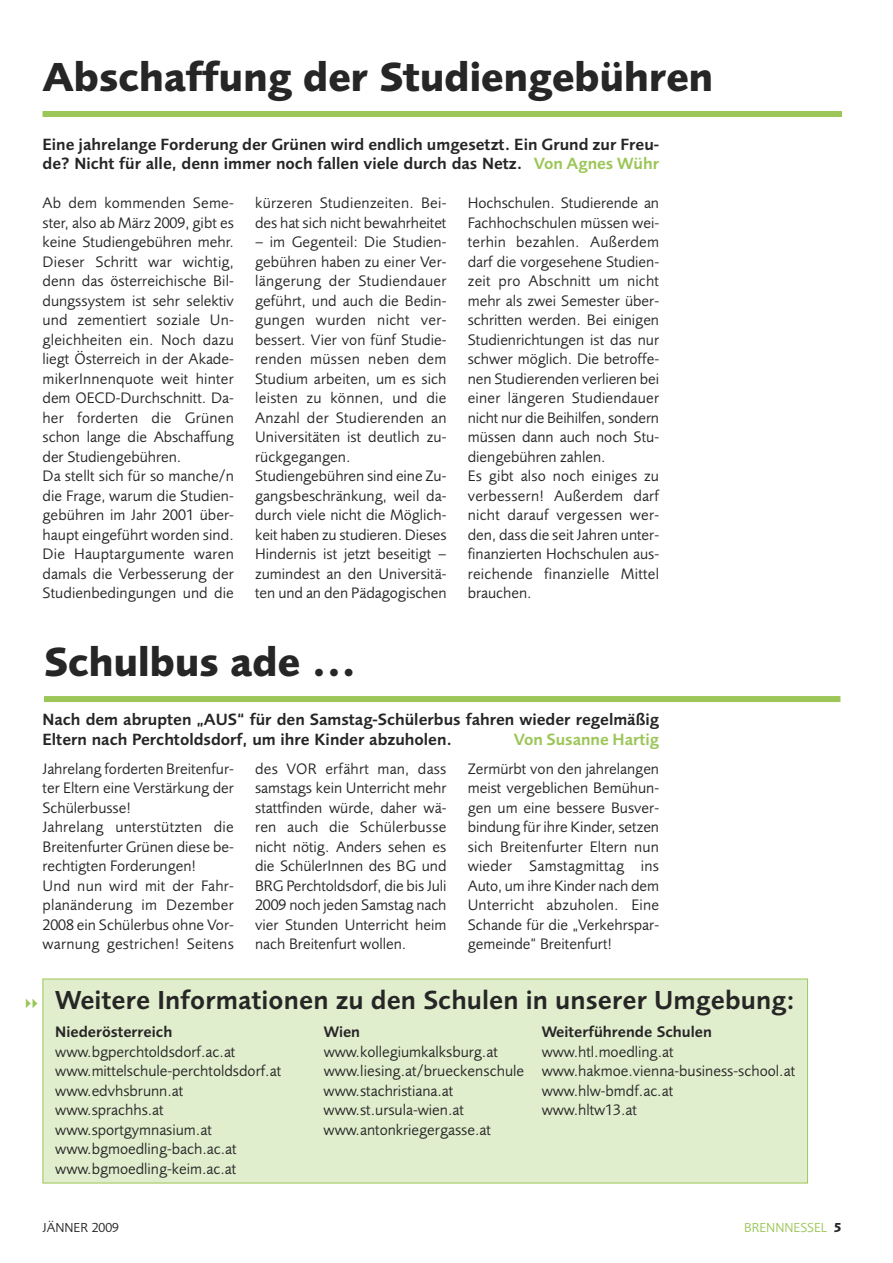
<style>
.page{position:relative;width:893px;height:1263px;background:#fff}
.page>*{position:absolute;margin:0;border:0;box-sizing:border-box;transform-origin:0 0}
.t1{font:700 42px "Foundry Sans";letter-spacing:-.01em;color:#272627}
.t2{font:600 27px "Foundry Sans";letter-spacing:.005em;color:#272627}
.t3{font:600 16.8px/19.5px "Foundry Sans";color:#272627}
.t4{font:600 16.8px "Foundry Sans";color:#9cc657}
.t5{font:15.75px/19.5px "Foundry Sans";color:#272627}
.t6{font:600 15.75px "Foundry Sans";color:#272627}
.t7{font:13.5px "Foundry Sans";color:#9cc657}
.t8{font:13.5px "Foundry Sans";color:#272627}
.s1{color:#9cc657}
.s2{font-weight:700;color:#272627}
</style>
<div class="page">
<div style="left:43px;top:111px;width:799px;height:6px;background:#9cc657"></div>
<div style="left:43px;top:979px;width:764px;height:204px;background:#e1eecd"></div>
<div style="left:43px;top:979px;width:765px;height:204px;border:1px solid #9cc657"></div>
<div style="left:44px;top:696px;width:796px;height:6px;background:#9cc657"></div>
<h1 class="t1" style="left:43px;top:61px;width:672px">Abschaffung der Studiengebühren</h1>
<p class="t3" style="left:43px;top:136px;width:618px">Eine jahrelange Forderung der Grünen wird endlich umgesetzt. Ein Grund zur Freu&shy;de? Nicht für alle, denn immer noch fallen viele durch das Netz. <span class="s1">Von Agnes Wühr</span></p>
<p class="t5" style="left:43px;top:195px;width:193px">Ab dem kommenden Seme&shy;ster, also ab März 2009, gibt es keine Studiengebühren mehr.<br>Dieser Schritt war wichtig, denn das österreichische Bil&shy;dungssystem ist sehr selektiv und zementiert soziale Un&shy;gleichheiten ein. Noch dazu liegt Österreich in der Akade&shy;mikerInnenquote weit hinter dem OECD-Durchschnitt. Da&shy;her forderten die Grünen schon lange die Abschaffung der Studiengebühren.<br>Da stellt sich für so manche/n die Frage, warum die Studien&shy;gebühren im Jahr 2001 über&shy;haupt eingeführt worden sind.<br>Die Hauptargumente waren damals die Verbesserung der<br>Studienbedingungen und die</p>
<p class="t5" style="left:255px;top:195px;width:193px">kürzeren Studienzeiten. Bei&shy;des hat sich nicht bewahrheitet</p>
<p class="t5" style="left:255px;top:234px;width:193px">– im Gegenteil: Die Studien&shy;gebühren haben zu einer Ver&shy;längerung der Studiendauer geführt, und auch die Bedin&shy;gungen wurden nicht ver&shy;bessert. Vier von fünf Studie&shy;renden müssen neben dem<br>Studium arbeiten, um es sich leisten zu können, und die<br>Anzahl der Studierenden an<br>Universitäten ist deutlich zu&shy;rückgegangen.<br>Studiengebühren sind eine Zu&shy;gangsbeschränkung, weil da&shy;durch viele nicht die Möglich&shy;keit haben zu studieren. Dieses<br>Hindernis ist jetzt beseitigt – zumindest an den Universitä&shy;ten und an den Pädagogischen</p>
<p class="t5" style="left:468px;top:195px;width:193px">Hochschulen. Studierende an<br>Fachhochschulen müssen wei&shy;terhin bezahlen. Außerdem darf die vorgesehene Studien&shy;zeit pro Abschnitt um nicht mehr als zwei Semester über&shy;schritten werden. Bei einigen<br>Studienrichtungen ist das nur schwer möglich. Die betroffe&shy;nen Studierenden verlieren bei einer längeren Studiendauer nicht nur die Beihilfen, sondern müssen dann auch noch Stu&shy;diengebühren zahlen.<br>Es gibt also noch einiges zu verbessern! Außerdem darf nicht darauf vergessen wer&shy;den, dass die seit Jahren unter&shy;finanzierten Hochschulen aus&shy;reichende finanzielle Mittel brauchen.</p>
<h1 class="t1" style="left:44px;top:646px;width:314px">Schulbus ade ...</h1>
<p class="t3" style="left:43px;top:711px;width:618px">Nach dem abrupten „AUS“ für den Samstag-Schülerbus fahren wieder regelmäßig<br>Eltern nach Perchtoldsdorf, um ihre Kinder abzuholen.</p>
<p class="t4" style="left:514px;top:733px;width:147px">Von Susanne Hartig</p>
<p class="t5" style="left:43px;top:760px;width:193px">Jahrelang forderten Breitenfur&shy;ter Eltern eine Verstärkung der<br>Schülerbusse!<br>Jahrelang unterstützten die<br>Breitenfurter Grünen diese be&shy;rechtigten Forderungen!<br>Und nun wird mit der Fahr&shy;planänderung im Dezember<br>2008 ein Schülerbus ohne Vor&shy;warnung gestrichen! Seitens</p>
<p class="t5" style="left:255px;top:760px;width:193px;text-align:justify">des VOR erfährt man, dass samstags kein Unterricht mehr stattfinden würde, daher wä&shy;ren auch die Schülerbusse nicht nötig. Anders sehen es die SchülerInnen des BG und BRG Perchtoldsdorf, die bis Juli 2009 noch jeden Samstag nach vier Stunden Unterricht heim nach Breitenfurt wollen.</p>
<p class="t5" style="left:468px;top:760px;width:193px;text-align:justify">Zermürbt von den jahrelangen meist vergeblichen Bemühun&shy;gen um eine bessere Busver&shy;bindung für ihre Kinder, setzen sich Breitenfurter Eltern nun wieder Samstagmittag ins Auto, um ihre Kinder nach dem Unterricht abzuholen. Eine Schande für die „Verkehrspar&shy;gemeinde“ Breitenfurt!</p>
<h2 class="t2" style="left:55px;top:989px;width:741px">Weitere Informationen zu den Schulen in unserer Umgebung:</h2>
<p class="t6" style="left:55px;top:1026px;width:119px">Niederösterreich</p>
<p class="t5" style="left:55px;top:1043px;width:227px">www.bgperchtoldsdorf.ac.at www.mittelschule-perchtoldsdorf.at www.edvhsbrunn.at www.sprachhs.at www.sportgymnasium.at www.bgmoedling-bach.ac.at www.bgmoedling-keim.ac.at</p>
<p class="t6" style="left:324px;top:1026px;width:38px">Wien</p>
<p class="t5" style="left:324px;top:1043px;width:202px">www.kollegiumkalksburg.at www.liesing.at/brueckenschule www.stachristiana.at www.st.ursula-wien.at www.antonkriegergasse.at</p>
<p class="t6" style="left:542px;top:1026px;width:172px">Weiterführende Schulen</p>
<p class="t5" style="left:542px;top:1043px;width:255px">www.htl.moedling.at www.hakmoe.vienna-business-school.at www.hlw-bmdf.ac.at<br>www.hltw13.at</p>
<p class="t8" style="left:43px;top:1222px;width:78px">JÄNNER 2009</p>
<p class="t7" style="left:744px;top:1222px;width:99px">BRENNNESSEL <span class="s2">5</span></p>
</div>
